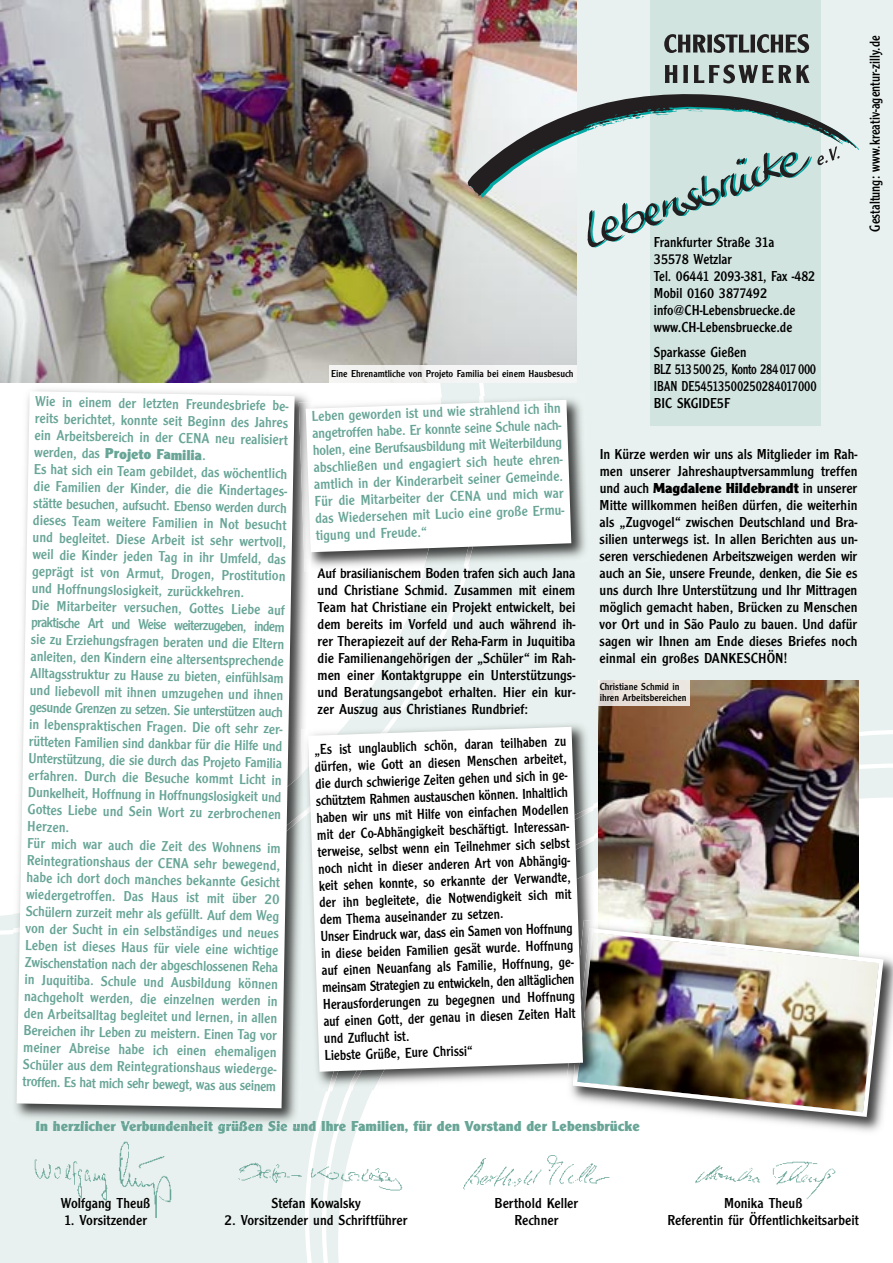
<style>
.page{position:relative;width:893px;height:1263px;background:#e8f1ef}
.page>*{position:absolute;margin:0;border:0;box-sizing:border-box;transform-origin:0 0}
.t1{font:15px/17px "Clearface Gothic T";color:#68a597}
.t2{font:15px/17px "Clearface Gothic T";color:#000;text-align:center}
.t3{font:15px/17px "Clearface Gothic T";color:#000;scale:.94 1}
.t4{font:15px/17px "Clearface Gothic T";color:#000;scale:.95 1}
.t5{font:800 15px "Clearface Gothic T";color:#68a597}
.t6{font:15px "Clearface Gothic T";color:#000;scale:.9 1}
.t7{font:10.5px/10.5px "Clearface Gothic T";color:#000}
.s1{font-weight:800}
</style>
<div class="page">
<svg style="left:0;top:383px;width:444px;height:533px;fill:#fff"></svg>
<div style="left:338px;top:798px;width:555px;height:465px;background:#fff"></div>
<div style="left:650px;top:0;width:171px;height:425px;background:#d2e4e0"></div>
<img style="left:238px;top:1162px;width:164px;height:29px">
<img style="left:462px;top:1152px;width:154px;height:41px">
<img style="left:694px;top:1162px;width:142px;height:41px">
<img style="left:35px;top:1141px;width:136px;height:76px">
<img style="left:0;top:0;width:577px;height:383px">
<div style="left:330px;top:366px;width:247px;height:17px;background:#f4f5f5"></div>
<svg style="left:664px;top:34px;width:145px;height:19px"></svg>
<svg style="left:665px;top:65px;width:12px;height:18px"></svg>
<svg style="left:683px;top:65px;width:5px;height:18px"></svg>
<svg style="left:694px;top:65px;width:79px;height:18px"></svg>
<svg style="left:779px;top:65px;width:31px;height:18px"></svg>
<svg style="left:468px;top:91px;width:391px;height:156px"></svg>
<img style="left:10px;top:817px;width:296px;height:311px">
<img style="left:14px;top:384px;width:300px;height:529px">
<img style="left:36px;top:1121px;width:94px;height:7px">
<div style="left:17px;top:391px;width:278px;height:717px;background:#fff"></div>
<img style="left:480px;top:393px;width:106px;height:168px">
<img style="left:424px;top:396px;width:45px;height:172px">
<img style="left:464px;top:396px;width:23px;height:170px">
<img style="left:311px;top:398px;width:133px;height:174px">
<img style="left:318px;top:568px;width:63px;height:3px">
<img style="left:299px;top:402px;width:15px;height:170px">
<div style="left:306px;top:400px;width:265px;height:152px;background:#fff"></div>
<img style="left:598px;top:680px;width:261px;height:241px">
<img style="left:564px;top:921px;width:329px;height:217px">
<img style="left:598px;top:921px;width:261px;height:5px">
<img style="left:570px;top:926px;width:316px;height:193px">
<img style="left:598px;top:680px;width:91px;height:26px">
<img style="left:306px;top:719px;width:287px;height:373px">
<img style="left:374px;top:870px;width:223px;height:220px">
<img style="left:302px;top:773px;width:5px;height:38px">
<img style="left:304px;top:817px;width:2px;height:47px">
<svg style="left:304px;top:809px;width:3px;height:8px"></svg>
<img style="left:301px;top:729px;width:7px;height:44px">
<img style="left:566px;top:920px;width:31px;height:163px">
<img style="left:573px;top:928px;width:25px;height:155px">
<img style="left:577px;top:933px;width:26px;height:149px">
<div style="left:308px;top:727px;width:275px;height:345px;background:#fff"></div>
<p class="t7" style="left:331px;top:369px;width:244px">Eine Ehrenamtliche von Projeto Familia bei einem Hausbesuch</p>
<p class="t1" style="left:35px;top:394px;width:257px;rotate:1deg">Wie in einem der letzten Freundesbriefe be&shy;reits berichtet, konnte seit Beginn des Jahres ein Arbeitsbereich in der CENA neu realisiert werden, das <span class="s1">Projeto Familia</span>.<br>Es hat sich ein Team gebildet, das wöchentlich die Familien der Kinder, die die Kindertages&shy;stätte besuchen, aufsucht. Ebenso werden durch dieses Team weitere Familien in Not besucht und begleitet. Diese Arbeit ist sehr wertvoll, weil die Kinder jeden Tag in ihr Umfeld, das geprägt ist von Armut, Drogen, Prostitution und Hoffnungslosigkeit, zurückkehren.<br>Die Mitarbeiter versuchen, Gottes Liebe auf praktische Art und Weise weiterzugeben, indem sie zu Erziehungsfragen beraten und die Eltern anleiten, den Kindern eine altersentsprechende Alltagsstruktur zu Hause zu bieten, einfühlsam und liebevoll mit ihnen umzugehen und ihnen gesunde Grenzen zu setzen. Sie unterstützen auch in lebenspraktischen Fragen. Die oft sehr zer&shy;rütteten Familien sind dankbar für die Hilfe und Unterstützung, die sie durch das Projeto Familia erfahren. Durch die Besuche kommt Licht in Dunkelheit, Hoffnung in Hoffnungslosigkeit und Gottes Liebe und Sein Wort zu zerbrochenen Herzen.<br>Für mich war auch die Zeit des Wohnens im Reintegrationshaus der CENA sehr bewegend, habe ich dort doch manches bekannte Gesicht wiedergetroffen. Das Haus ist mit über 20<br>Schülern zurzeit mehr als gefüllt. Auf dem Weg von der Sucht in ein selbständiges und neues Leben ist dieses Haus für viele eine wichtige Zwischenstation nach der abgeschlossenen Reha in Juquitiba. Schule und Ausbildung können nachgeholt werden, die einzelnen werden in den Arbeitsalltag begleitet und lernen, in allen Bereichen ihr Leben zu meistern. Einen Tag vor meiner Abreise habe ich einen ehemaligen Schüler aus dem Reintegrationshaus wiederge&shy;troffen. Es hat mich sehr bewegt, was aus seinem</p>
<p class="t1" style="left:311px;top:409px;width:252px;text-align:justify;rotate:-2deg">Leben geworden ist und wie strahlend ich ihn angetroffen habe. Er konnte seine Schule nach&shy;holen, eine Berufsausbildung mit Weiterbildung abschließen und engagiert sich heute ehren&shy;amtlich in der Kinderarbeit seiner Gemeinde.<br>Für die Mitarbeiter der CENA und mich war das Wiedersehen mit Lucio eine große Ermu&shy;tigung und Freude.“</p>
<p class="t2" style="left:318px;top:566px;width:259px;text-align:justify">Auf brasilianischem Boden trafen sich auch Jana und Christiane Schmid. Zusammen mit einem Team hat Christiane ein Projekt entwickelt, bei dem bereits im Vorfeld und auch während ih&shy;rer Therapiezeit auf der Reha-Farm in Juquitiba die Familienangehörigen der „Schüler“ im Rah&shy;men einer Kontaktgruppe ein Unterstützungs&shy;und Beratungsangebot erhalten. Hier ein kur&shy;zer Auszug aus Christianes Rundbrief:</p>
<p class="t3" style="left:314px;top:743px;width:271px;rotate:-2deg">„Es ist unglaublich schön, daran teilhaben zu dürfen, wie Gott an diesen Menschen arbeitet, die durch schwierige Zeiten gehen und sich in ge&shy;schütztem Rahmen austauschen können. Inhaltlich haben wir uns mit Hilfe von einfachen Modellen mit der Co-Abhängigkeit beschäftigt. Interessan&shy;terweise, selbst wenn ein Teilnehmer sich selbst noch nicht in dieser anderen Art von Abhängig&shy;keit sehen konnte, so erkannte der Verwandte, der ihn begleitete, die Notwendigkeit sich mit dem Thema auseinander zu setzen.<br>Unser Eindruck war, dass ein Samen von Hoffnung in diese beiden Familien gesät wurde. Hoffnung auf einen Neuanfang als Familie, Hoffnung, ge&shy;meinsam Strategien zu entwickeln, den alltäglichen Herausforderungen zu begegnen und Hoffnung auf einen Gott, der genau in diesen Zeiten Halt und Zuflucht ist.<br>Liebste Grüße, Eure Chrissi“</p>
<p class="t4" style="left:654px;top:235px;width:171px">Frankfurter Straße 31a<br>35578 Wetzlar<br>Tel. 06441 2093-381, Fax -482<br>Mobil 0160 3877492 info@CH-Lebensbruecke.de www.CH-Lebensbruecke.de</p>
<p class="t4" style="left:654px;top:345px;width:173px">Sparkasse Gießen<br>BLZ 51350025, Konto 284017000<br>IBAN DE54513500250284017000<br>BIC SKGIDE5F</p>
<p class="t2" style="left:600px;top:447px;width:259px;text-align:justify">In Kürze werden wir uns als Mitglieder im Rah&shy;men unserer Jahreshauptversammlung treffen und auch <span class="s1">Magdalene Hildebrandt</span> in unserer Mitte willkommen heißen dürfen, die weiterhin als „Zugvogel“ zwischen Deutschland und Bra&shy;silien unterwegs ist. In allen Berichten aus un&shy;seren verschiedenen Arbeitszweigen werden wir auch an Sie, unsere Freunde, denken, die Sie es uns durch Ihre Unterstützung und Ihr Mittragen möglich gemacht haben, Brücken zu Menschen vor Ort und in São Paulo zu bauen. Und dafür sagen wir Ihnen am Ende dieses Briefes noch einmal ein großes DANKESCHÖN!</p>
<p class="t7" style="left:600px;top:682px;width:88px">Christiane Schmid in ihren Arbeitsbereichen</p>
<p class="t5" style="left:36px;top:1121px;width:606px">In herzlicher Verbundenheit grüßen Sie und Ihre Familien, für den Vorstand der Lebensbrücke</p>
<p class="t6" style="left:870px;top:232px;width:219px;rotate:-90deg">Gestaltung: www.kreativ-agentur-zilly.de</p>
<p class="t2" style="left:61px;top:1196px;width:91px">Wolfgang Theuß</p>
<p class="t2" style="left:64px;top:1213px;width:85px">1. Vorsitzender</p>
<p class="t2" style="left:272px;top:1196px;width:91px">Stefan Kowalsky</p>
<p class="t2" style="left:225px;top:1213px;width:185px">2. Vorsitzender und Schriftführer</p>
<p class="t2" style="left:495px;top:1196px;width:85px">Berthold Keller<br>Rechner</p>
<p class="t2" style="left:668px;top:1196px;width:193px">Monika Theuß<br>Referentin für Öffentlichkeitsarbeit</p>
</div>
